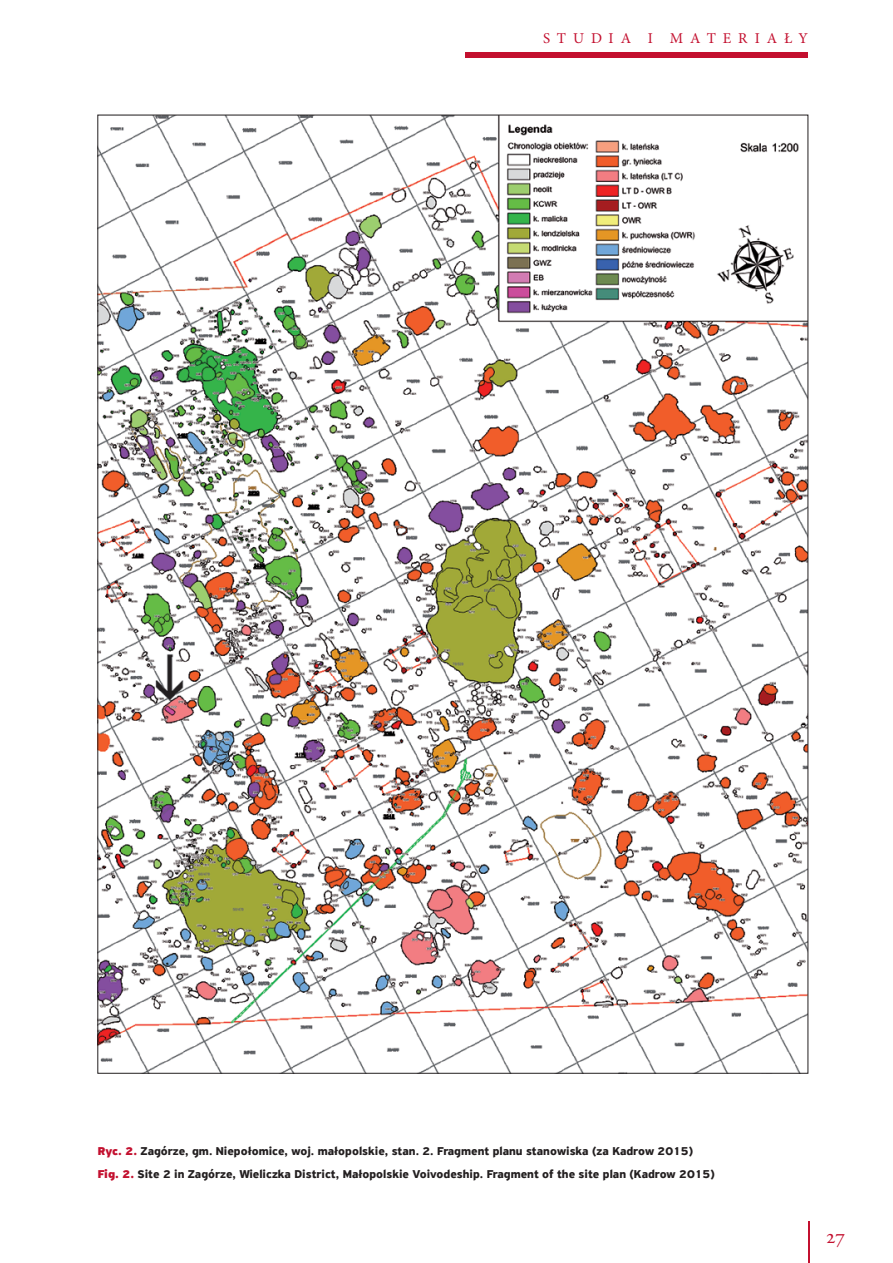
<style>
.page{position:relative;width:893px;height:1263px;background:#fff}
.page>*{position:absolute;margin:0;border:0;box-sizing:border-box;transform-origin:0 0}
.t1{font:21px "Adobe Garamond Pro";color:#c3102f}
.t2{font:15px "Minion Pro";letter-spacing:.465em;color:#c3102f}
.No_Spacing{font:700 12px "PF Highway Sans Pro";color:#231f20}
.s1{font-weight:900;color:#c3102f}
</style>
<div class="page">
<hr style="left:808px;top:1221px;width:1px;height:42px;background:#c3102f">
<div style="left:466px;top:52px;width:342px;height:5px;background:#c3102f"></div>
<img style="left:100px;top:117px;width:706px;height:954px">
<p class="t2" style="left:543px;top:28px;width:266px">STUDIA I MATERIAŁY</p>
<p class="No_Spacing" style="left:98px;top:1144px;width:597px"><span class="s1">Ryc. 2.</span> Zagórze, gm. Niepołomice, woj. małopolskie, stan. 2. Fragment planu stanowiska (za Kadrow 2015)</p>
<p class="No_Spacing" style="left:98px;top:1167px;width:619px"><span class="s1">Fig. 2.</span> Site 2 in Zagórze, Wieliczka District, Małopolskie Voivodeship. Fragment of the site plan (Kadrow 2015)</p>
<h1 class="t1" style="left:826px;top:1224px;width:21px">27</h1>
</div>
